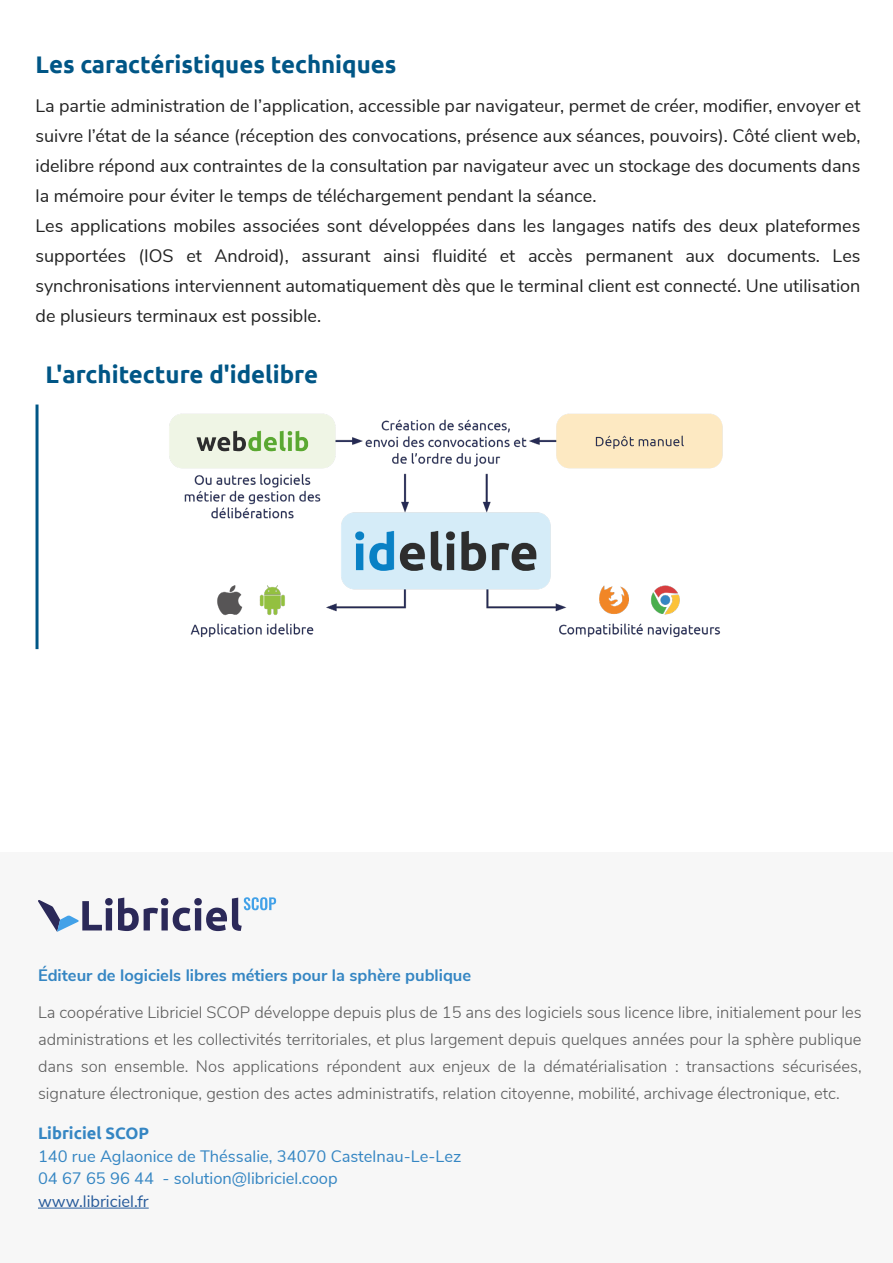
<style>
.page{position:relative;width:893px;height:1263px;background:#fff}
.page>*{position:absolute;margin:0;border:0;box-sizing:border-box;transform-origin:0 0}
.t1{font:700 24px "Ubuntu";color:#005686}
.t2{font:18px/30px "Nunito Sans";color:#222}
.t3{font:300 16.5px/27px "Nunito Sans";color:#5b5b5b;text-align:justify}
.t4{font:16.5px/22.5px "Nunito Sans";color:#3586c3}
.t5{font:700 16.5px "Nunito Sans";color:#3586c3}
.t6{font:16.5px "Nunito Sans";color:#275b9b}
.t7{font:700 16.5px "Ubuntu";color:#3586c3}
</style>
<div class="page">
<div style="left:0;top:853px;width:893px;height:410px;background:#f7f7f7"></div>
<hr style="left:38px;top:1208px;width:111px;height:1px;background:#275b9b">
<svg style="left:38px;top:897px;width:238px;height:35px"></svg>
<hr style="left:36px;top:404px;width:3px;height:245px;background:#005686">
<img style="left:169px;top:413px;width:554px;height:224px">
<div style="left:183px;top:573px;width:133px;height:47px;background:#fff"></div>
<img style="left:217px;top:585px;width:68px;height:31px">
<h1 class="t1" style="left:36px;top:50px;width:362px">Les caractéristiques techniques</h1>
<p class="t2" style="left:36px;top:90px;width:826px">La partie administration de l’application, accessible par navigateur, permet de créer, modifier, envoyer et suivre l’état de la séance (réception des convocations, présence aux séances, pouvoirs). Côté client web, idelibre répond aux contraintes de la consultation par navigateur avec un stockage des documents dans la mémoire pour éviter le temps de téléchargement pendant la séance.<br>Les applications mobiles associées sont développées dans les langages natifs des deux plateformes supportées (IOS et Android), assurant ainsi fluidité et accès permanent aux documents. Les synchronisations interviennent automatiquement dès que le terminal client est connecté. Une utilisation de plusieurs terminaux est possible.</p>
<h1 class="t1" style="left:45px;top:360px;width:274px">L'architecture d'idelibre</h1>
<p class="t5" style="left:38px;top:963px;width:435px">Éditeur de logiciels libres métiers pour la sphère publique</p>
<p class="t3" style="left:38px;top:998px;width:825px">La coopérative Libriciel SCOP développe depuis plus de 15 ans des logiciels sous licence libre, initialement pour les administrations et les collectivités territoriales, et plus largement depuis quelques années pour la sphère publique dans son ensemble. Nos applications répondent aux enjeux de la dématérialisation : transactions sécurisées, signature électronique, gestion des actes administratifs, relation citoyenne, mobilité, archivage électronique, etc.</p>
<p class="t7" style="left:38px;top:1123px;width:113px">Libriciel SCOP</p>
<p class="t4" style="left:38px;top:1144px;width:425px">140 rue Aglaonice de Théssalie, 34070 Castelnau-Le-Lez<br>04 67 65 96 44 - solution@libriciel.coop</p>
<p class="t6" style="left:38px;top:1189px;width:112px">www.libriciel.fr</p>
</div>
